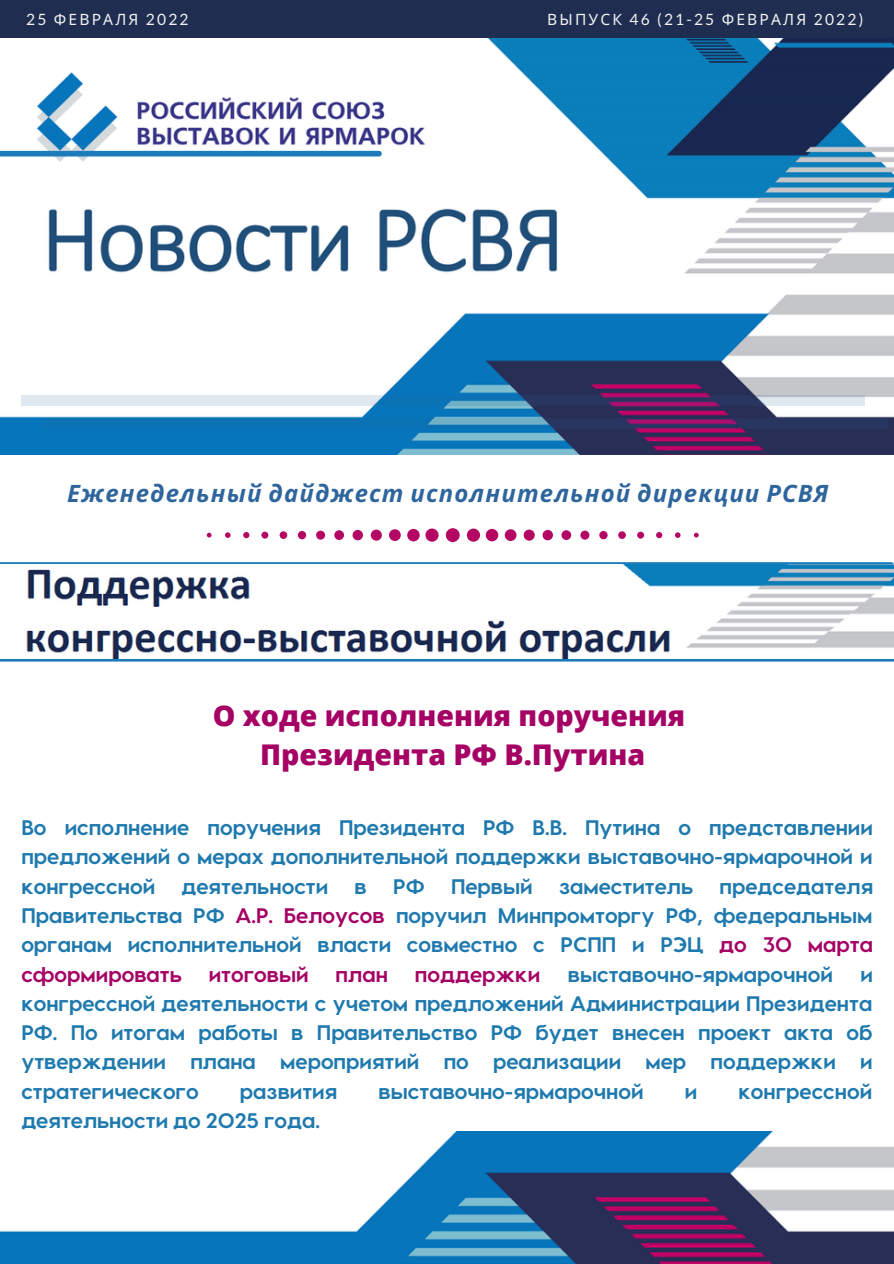
<style>
.page{position:relative;width:894px;height:1264px;background:#fff}
.page>*{position:absolute;margin:0;border:0;box-sizing:border-box;transform-origin:0 0}
.t1{font:800 28.5px "Open Sans";color:#a50064}
.t2{font:italic 700 23.85px "Noto Sans";letter-spacing:.05em;color:#2e659d}
.t3{font:700 21px/29.2px "Visby CF";color:#1e79ae;text-align:justify}
.t4{font:700 21px "Visby CF";color:#a50064}
.t5{font:15.6px "Noto Sans";letter-spacing:.14em;color:#f2f2f2}
.s1{font-family:"Lato"}
.s2{color:#a50064}
</style>
<div class="page">
<div style="left:0;top:0;width:893px;height:38px;background:#1e2d50"></div>
<img style="left:0;top:38px;width:893px;height:417px">
<svg style="left:207px;top:528px;width:491px;height:14px"></svg>
<svg style="left:0;top:562px;width:890px;height:3px"></svg>
<svg style="left:22px;top:395px;width:842px;height:10px;background:#939fbe"></svg>
<svg style="left:44px;top:418px;width:843px;height:10px;background:#275c95"></svg>
<svg style="left:0;top:658px;width:893px;height:3px;fill:#1b7bbb"></svg>
<img style="left:26px;top:565px;width:867px;height:93px">
<div style="left:0;top:151px;width:379px;height:5px;background:#1b7bbb"></div>
<img style="left:0;top:1131px;width:893px;height:132px">
<p class="t5" style="left:26px;top:8px;width:164px"><span class="s1">25</span> ФЕВРАЛЯ <span class="s1">2022</span></p>
<p class="t5" style="left:547px;top:8px;width:317px">ВЫПУСК <span class="s1">46 (21-25</span> ФЕВРАЛЯ <span class="s1">2022)</span></p>
<p class="t2" style="left:67px;top:476px;width:762px">Еженедельный дайджест исполнительной дирекции РСВЯ</p>
<p class="t1" style="left:213px;top:695px;width:474px">О ходе исполнения поручения</p>
<p class="t1" style="left:260px;top:734px;width:386px">Президента РФ В.Путина</p>
<p class="t3" style="left:21px;top:812px;width:852px">Во исполнение поручения Президента РФ В.В. Путина о представлении предложений о мерах дополнительной поддержки выставочно-ярмарочной и конгрессной</p>
<p class="t3" style="left:181px;top:870px;width:148px">деятельности</p>
<p class="t3" style="left:354px;top:870px;width:14px">в</p>
<p class="t3" style="left:393px;top:870px;width:33px">РФ</p>
<p class="t3" style="left:451px;top:870px;width:83px">Первый</p>
<p class="t3" style="left:559px;top:870px;width:135px">заместитель</p>
<p class="t3" style="left:21px;top:870px;width:853px;text-indent:698px">председателя Правительства РФ <span class="s2">А.Р. Белоусов</span> поручил Минпромторгу РФ, федеральным органам исполнительной власти совместно с РСПП и РЭЦ <span class="s2">до 30 марта сформировать</span></p>
<p class="t4" style="left:209px;top:960px;width:101px">итоговый</p>
<p class="t4" style="left:335px;top:960px;width:54px">план</p>
<p class="t4" style="left:415px;top:960px;width:127px">поддержки</p>
<p class="t3" style="left:567px;top:958px;width:266px">выставочно-ярмарочной</p>
<p class="t3" style="left:21px;top:958px;width:853px;text-indent:839px">и конгрессной деятельности с учетом предложений Администрации Президента РФ. По итогам работы в Правительство РФ будет внесен проект акта об утверждении плана мероприятий по реализации мер поддержки и стратегического</p>
<p class="t3" style="left:240px;top:1075px;width:99px">развития</p>
<p class="t3" style="left:378px;top:1075px;width:266px">выставочно-ярмарочной</p>
<p class="t3" style="left:684px;top:1075px;width:14px">и</p>
<p class="t3" style="left:738px;top:1075px;width:135px">конгрессной</p>
<p class="t3" style="left:21px;top:1104px;width:300px">деятельности до 2025 года.</p>
</div>
